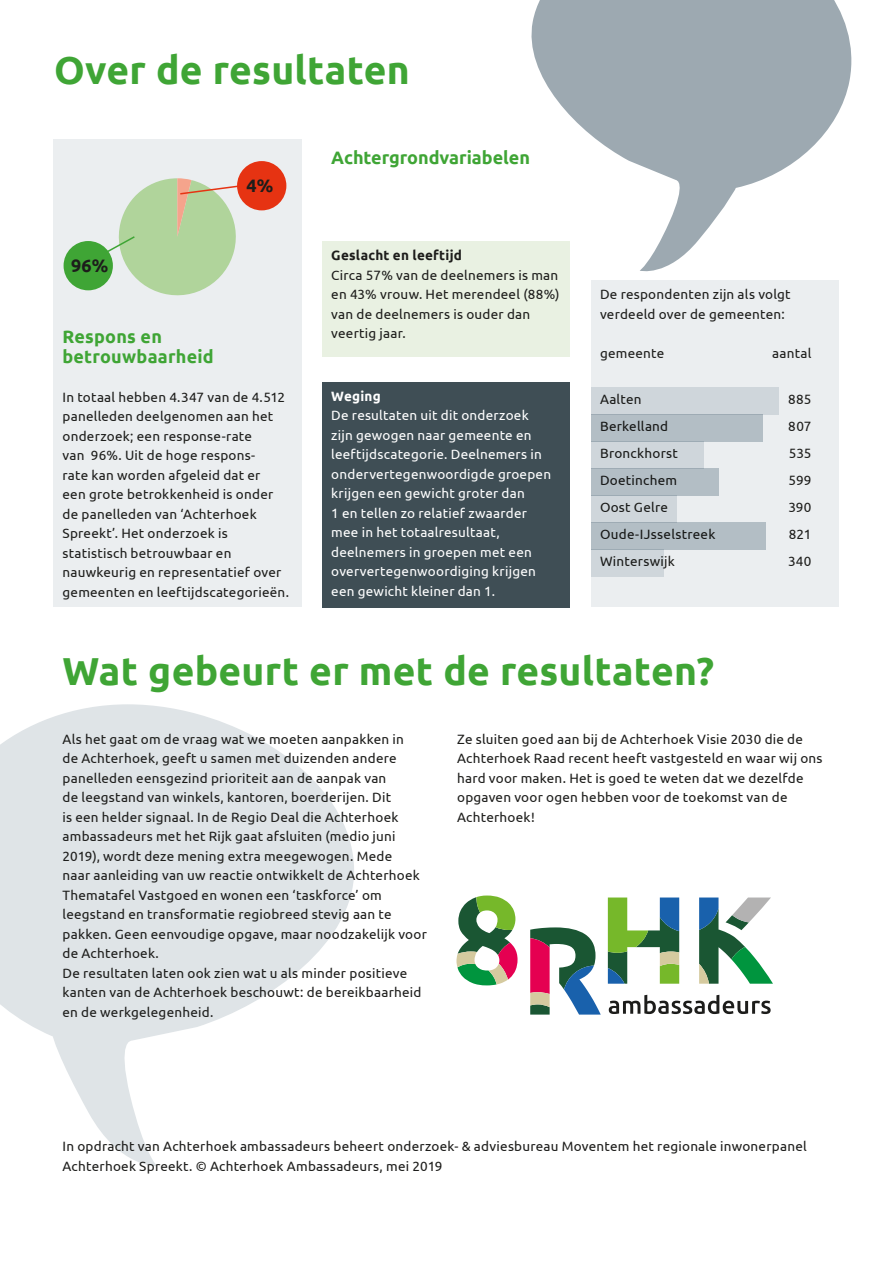
<style>
.page{position:relative;width:893px;height:1263px;background:#fff}
.page>*{position:absolute;margin:0;border:0;box-sizing:border-box;transform-origin:0 0}
.tk_12-13{font:700 39px "Ubuntu";letter-spacing:.005em;color:#3fa535}
.kop_26-18{font:700 39px "Ubuntu";letter-spacing:.005em;color:#3fa535}
.txt_9-13{font:700 18px "Ubuntu";letter-spacing:.005em;color:#3fa535}
.tk_12-13-2{font:700 18px "Ubuntu";color:#1d1d1b}
.txt_9-13-2{font:13.5px/19.5px "Ubuntu";letter-spacing:.015em;color:#1d1d1b}
.txt_9-13-3{font:13.5px/19.5px "Ubuntu";letter-spacing:.015em;color:#fff}
.txt_9-13-4{font:700 13.5px "Ubuntu";letter-spacing:.02em;color:#1d1d1b}
.txt_9-13-5{font:700 13.5px "Ubuntu";letter-spacing:.02em;color:#fff}
</style>
<div class="page">
<div style="left:591px;top:280px;width:248px;height:327px;background:#ebeef0"></div>
<div style="left:591px;top:387px;width:188px;height:27px;background:#cfd6db"></div>
<div style="left:591px;top:414px;width:172px;height:27px;background:#b3bec5"></div>
<div style="left:591px;top:441px;width:113px;height:27px;background:#cfd6db"></div>
<div style="left:591px;top:468px;width:128px;height:27px;background:#b3bec5"></div>
<div style="left:591px;top:495px;width:85px;height:27px;background:#cfd6db"></div>
<div style="left:591px;top:522px;width:175px;height:27px;background:#b3bec5"></div>
<div style="left:591px;top:549px;width:73px;height:27px;background:#cfd6db"></div>
<svg style="left:0;top:704px;width:354px;height:462px;fill:#dfe4e7"></svg>
<svg style="left:531px;top:0;width:321px;height:272px;fill:#9da9b1"></svg>
<div style="left:53px;top:139px;width:248px;height:468px;background:#ebeef0"></div>
<div style="left:64px;top:241px;width:49px;height:49px;background:#3fa535;border-radius:50%"></div>
<div style="left:237px;top:161px;width:49px;height:49px;background:#e63312;border-radius:50%"></div>
<svg style="left:102px;top:178px;width:142px;height:118px"></svg>
<div style="left:323px;top:241px;width:247px;height:116px;background:#e9f1e2"></div>
<div style="left:323px;top:382px;width:247px;height:225px;background:#3f4e55"></div>
<svg style="left:456px;top:895px;width:62px;height:90px"></svg>
<svg style="left:699px;top:897px;width:74px;height:87px"></svg>
<svg style="left:530px;top:927px;width:71px;height:87px"></svg>
<svg style="left:608px;top:897px;width:71px;height:87px"></svg>
<svg style="left:609px;top:995px;width:162px;height:19px"></svg>
<p class="kop_26-18" style="left:54px;top:47px;width:357px">Over de resultaten</p>
<p class="tk_12-13-2" style="left:71px;top:255px;width:39px">96%</p>
<p class="tk_12-13-2" style="left:247px;top:174px;width:28px">4%</p>
<p class="txt_9-13" style="left:63px;top:326px;width:101px">Respons en</p>
<p class="txt_9-13" style="left:63px;top:345px;width:153px">betrouwbaarheid</p>
<p class="txt_9-13-2" style="left:63px;top:387px;width:228px">In totaal hebben 4.347 van de 4.512 panelleden deelgenomen aan het onderzoek; een response-rate<br>van 96%. Uit de hoge respons-<br>rate kan worden afgeleid dat er<br>een grote betrokkenheid is onder de panelleden van ‘Achterhoek<br>Spreekt’. Het onderzoek is statistisch betrouwbaar en nauwkeurig en representatief over gemeenten en leeftijdscategorieën.</p>
<p class="txt_9-13" style="left:331px;top:147px;width:200px">Achtergrondvariabelen</p>
<p class="txt_9-13-4" style="left:331px;top:247px;width:132px">Geslacht en leeftijd</p>
<p class="txt_9-13-2" style="left:331px;top:265px;width:230px">Circa 57% van de deelnemers is man en 43% vrouw. Het merendeel (88%) van de deelnemers is ouder dan veertig jaar.</p>
<p class="txt_9-13-5" style="left:331px;top:388px;width:51px">Weging</p>
<p class="txt_9-13-3" style="left:331px;top:405px;width:221px">De resultaten uit dit onderzoek zijn gewogen naar gemeente en leeftijdscategorie. Deelnemers in ondervertegenwoordigde groepen krijgen een gewicht groter dan<br>1 en tellen zo relatief zwaarder mee in het totaalresultaat, deelnemers in groepen met een oververtegenwoordiging krijgen een gewicht kleiner dan 1.</p>
<p class="txt_9-13-2" style="left:600px;top:284px;width:192px">De respondenten zijn als volgt verdeeld over de gemeenten:</p>
<p class="txt_9-13-2" style="left:600px;top:343px;width:66px">gemeente</p>
<p class="txt_9-13-2" style="left:772px;top:343px;width:41px">aantal</p>
<p class="txt_9-13-2" style="left:600px;top:389px;width:43px">Aalten</p>
<p class="txt_9-13-2" style="left:788px;top:389px;width:25px">885</p>
<p class="txt_9-13-2" style="left:600px;top:416px;width:70px">Berkelland</p>
<p class="txt_9-13-2" style="left:788px;top:416px;width:25px">807</p>
<p class="txt_9-13-2" style="left:600px;top:443px;width:79px">Bronckhorst</p>
<p class="txt_9-13-2" style="left:789px;top:443px;width:24px">535</p>
<p class="txt_9-13-2" style="left:600px;top:470px;width:79px">Doetinchem</p>
<p class="txt_9-13-2" style="left:788px;top:470px;width:24px">599</p>
<p class="txt_9-13-2" style="left:600px;top:497px;width:69px">Oost Gelre</p>
<p class="txt_9-13-2" style="left:788px;top:497px;width:25px">390</p>
<p class="txt_9-13-2" style="left:600px;top:524px;width:117px">Oude-IJsselstreek</p>
<p class="txt_9-13-2" style="left:789px;top:524px;width:24px">821</p>
<p class="txt_9-13-2" style="left:600px;top:551px;width:76px">Winterswijk</p>
<p class="txt_9-13-2" style="left:788px;top:551px;width:25px">340</p>
<p class="tk_12-13" style="left:63px;top:648px;width:653px">Wat gebeurt er met de resultaten?</p>
<p class="txt_9-13-2" style="left:63px;top:729px;width:366px">Als het gaat om de vraag wat we moeten aanpakken in<br>de Achterhoek, geeft u samen met duizenden andere panelleden eensgezind prioriteit aan de aanpak van<br>de leegstand van winkels, kantoren, boerderijen. Dit<br>is een helder signaal. In de Regio Deal die Achterhoek ambassadeurs met het Rijk gaat afsluiten (medio juni 2019), wordt deze mening extra meegewogen. Mede<br>naar aanleiding van uw reactie ontwikkelt de Achterhoek Thematafel Vastgoed en wonen een ‘taskforce’ om leegstand en transformatie regiobreed stevig aan te pakken. Geen eenvoudige opgave, maar noodzakelijk voor de Achterhoek.</p>
<p class="txt_9-13-2" style="left:63px;top:963px;width:360px">De resultaten laten ook zien wat u als minder positieve kanten van de Achterhoek beschouwt: de bereikbaarheid en de werkgelegenheid.</p>
<p class="txt_9-13-2" style="left:457px;top:729px;width:367px">Ze sluiten goed aan bij de Achterhoek Visie 2030 die de Achterhoek Raad recent heeft vastgesteld en waar wij ons hard voor maken. Het is goed te weten dat we dezelfde opgaven voor ogen hebben voor de toekomst van de Achterhoek!</p>
<p class="txt_9-13-2" style="left:63px;top:1136px;width:746px">In opdracht van Achterhoek ambassadeurs beheert onderzoek- &amp; adviesbureau Moventem het regionale inwonerpanel<br>Achterhoek Spreekt. © Achterhoek Ambassadeurs, mei 2019</p>
</div>
